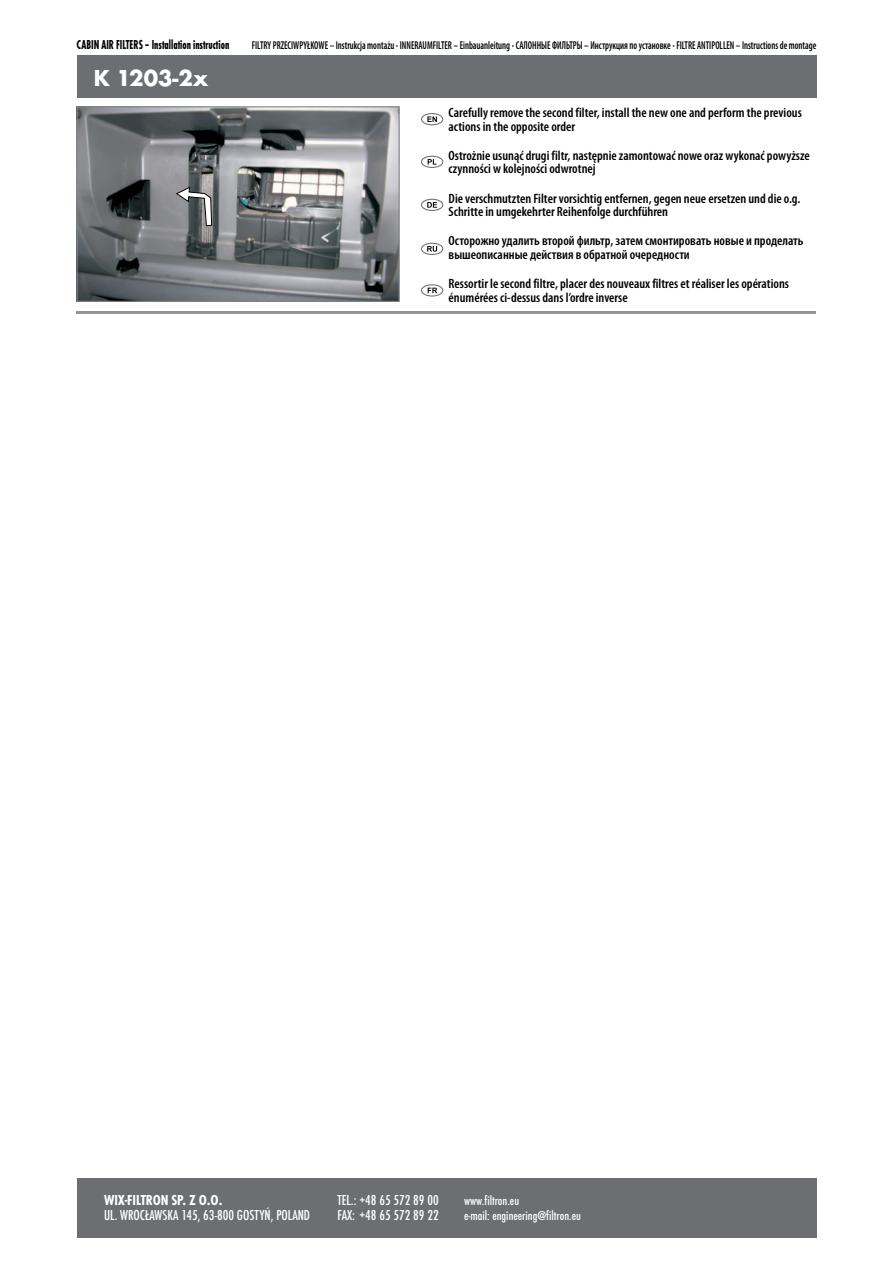
<style>
.page{position:relative;width:893px;height:1263px;background:#fff}
.page>*{position:absolute;margin:0;border:0;box-sizing:border-box;transform-origin:0 0}
.t1{font:700 24px "Futura";color:#fff}
.t2{font:15px/15px "Futura Medium Cond.";color:#fff}
.t3{font:15px "Futura Cond.Bold";color:#fff}
.t4{font:600 condensed 13.5px/13.5px "Myriad Pro";color:#000}
.t5{font:13.5px/15px "Futura Medium Cond.";color:#fff}
.t6{font:13.5px "Futura Cond.Bold";color:#000;scale:.81 1}
.t7{font:600 condensed 11.4px "Myriad Pro";color:#000;scale:.81 1}
</style>
<div class="page">
<div style="left:77px;top:55px;width:739px;height:43px;background:#6d6e71"></div>
<div style="left:77px;top:1178px;width:739px;height:59px;background:#6d6e71"></div>
<hr style="left:77px;top:311px;width:739px;height:3px;background:#939598">
<svg style="left:427px;top:116px;width:10px;height:6px"></svg>
<div style="left:421px;top:113px;width:22px;height:12px;border:1px solid #6d6e71;border-radius:50%"></div>
<div style="left:421px;top:156px;width:22px;height:12px;border:1px solid #6d6e71;border-radius:50%"></div>
<svg style="left:428px;top:159px;width:9px;height:6px"></svg>
<div style="left:421px;top:199px;width:22px;height:12px;border:1px solid #6d6e71;border-radius:50%"></div>
<svg style="left:427px;top:202px;width:10px;height:6px"></svg>
<svg style="left:427px;top:246px;width:10px;height:6px"></svg>
<div style="left:421px;top:243px;width:22px;height:12px;border:1px solid #6d6e71;border-radius:50%"></div>
<div style="left:421px;top:284px;width:22px;height:13px;border:1px solid #6d6e71;border-radius:50%"></div>
<svg style="left:428px;top:288px;width:9px;height:5px"></svg>
<img style="left:79px;top:108px;width:319px;height:192px">
<div style="left:77px;top:106px;width:323px;height:196px;border:1px solid #808285"></div>
<svg style="left:176px;top:187px;width:36px;height:39px"></svg>
<p class="t6" style="left:77px;top:36px;width:190px">CABIN AIR FILTERS – Installation instruction</p>
<p class="t7" style="left:252px;top:38px;width:699px">FILTRY PRZECIWPYŁKOWE – Instrukcja montażu · INNERAUMFILTER – Einbauanleitung · САЛОННЫЕ ФИЛЬТРЫ – Инструкция по установке · FILTRE ANTIPOLLEN – Instructions de montage</p>
<h1 class="t1" style="left:94px;top:63px;width:117px">K 1203-2x</h1>
<h1 class="t1" style="left:128px;top:63px;width:44px">165</h1>
<p class="t4" style="left:449px;top:106px;width:355px">Carefully remove the second filter, install the new one and perform the previous actions in the opposite order</p>
<p class="t4" style="left:449px;top:148px;width:363px">Ostrożnie usunąć drugi filtr, następnie zamontować nowe oraz wykonać powyższe czynności w kolejności odwrotnej</p>
<p class="t4" style="left:449px;top:191px;width:353px">Die verschmutzten Filter vorsichtig entfernen, gegen neue ersetzen und die o.g.<br>Schritte in umgekehrter Reihenfolge durchführen</p>
<p class="t4" style="left:449px;top:234px;width:356px">Осторожно удалить второй фильтр, затем смонтировать новые и проделать вышеописанные действия в обратной очередности</p>
<p class="t4" style="left:449px;top:277px;width:342px">Ressortir le second filtre, placer des nouveaux filtres et réaliser les opérations énumérées ci-dessus dans l’ordre inverse</p>
<p class="t3" style="left:104px;top:1191px;width:120px">WIX-FILTRON SP. Z O.O.</p>
<p class="t2" style="left:104px;top:1207px;width:207px">UL. WROCŁAWSKA 145, 63-800 GOSTYŃ, POLAND</p>
<p class="t2" style="left:337px;top:1192px;width:103px">TEL.: +48 65 572 89 00<br>FAX: +48 65 572 89 22</p>
<p class="t5" style="left:464px;top:1192px;width:118px">www.filtron.eu<br>e-mail: engineering@filtron.eu</p>
</div>
